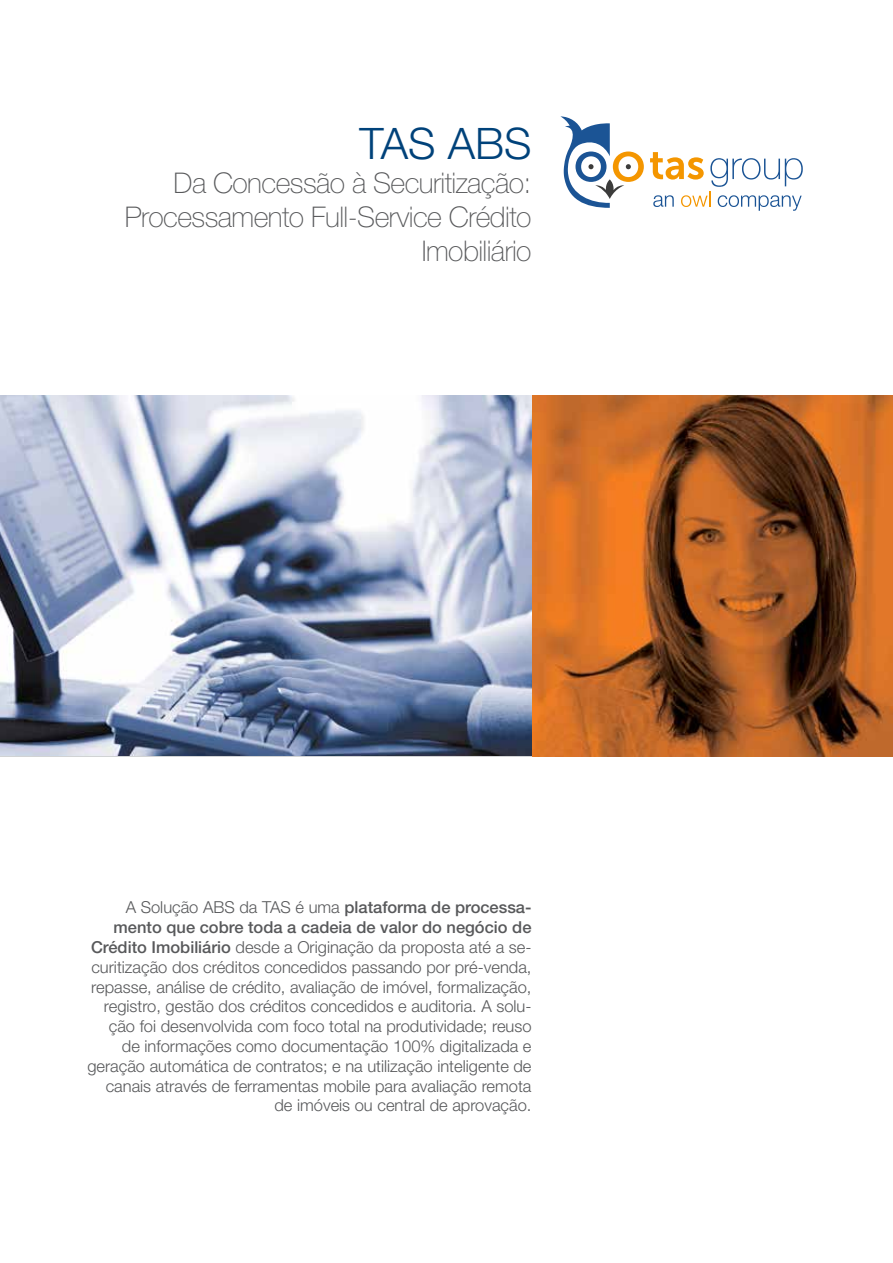
<style>
.page{position:relative;width:893px;height:1263px;background:#fff}
.page>*{position:absolute;margin:0;border:0;box-sizing:border-box;transform-origin:0 0}
.t1{font:300 43.5px "Helvetica Neue LT Std";color:#00427a}
.t2{font:100 28.5px/34.2px "Helvetica Neue LT Std";letter-spacing:-.02em;color:#58595b;text-align:right}
.t3{font:300 16.5px/19.8px "Helvetica Neue LT Std";color:#58595b;text-align:right}
.s1{font-weight:500}
</style>
<div class="page">
<img style="left:531px;top:395px;width:362px;height:362px">
<img style="left:0;top:395px;width:531px;height:360px">
<svg style="left:650px;top:152px;width:153px;height:59px"></svg>
<svg style="left:560px;top:116px;width:84px;height:92px"></svg>
<h1 class="t1" style="left:360px;top:117px;width:173px">TAS ABS</h1>
<h2 class="t2" style="left:125px;top:166px;width:408px">Da Concessão à Securitização:<br>Processamento Full-Service Crédito<br>Imobiliário</h2>
<p class="t3" style="left:87px;top:897px;width:446px">A Solução ABS da TAS é uma <span class="s1">plataforma de processa&shy;mento que cobre toda a cadeia de valor do negócio de Crédito Imobiliário</span> desde a Originação da proposta até a se&shy;curitização dos créditos concedidos passando por pré-venda, repasse, análise de crédito, avaliação de imóvel, formalização, registro, gestão dos créditos concedidos e auditoria. A solu&shy;ção foi desenvolvida com foco total na produtividade; reuso de informações como documentação 100% digitalizada e geração automática de contratos; e na utilização inteligente de canais através de ferramentas mobile para avaliação remota de imóveis ou central de aprovação.</p>
</div>
